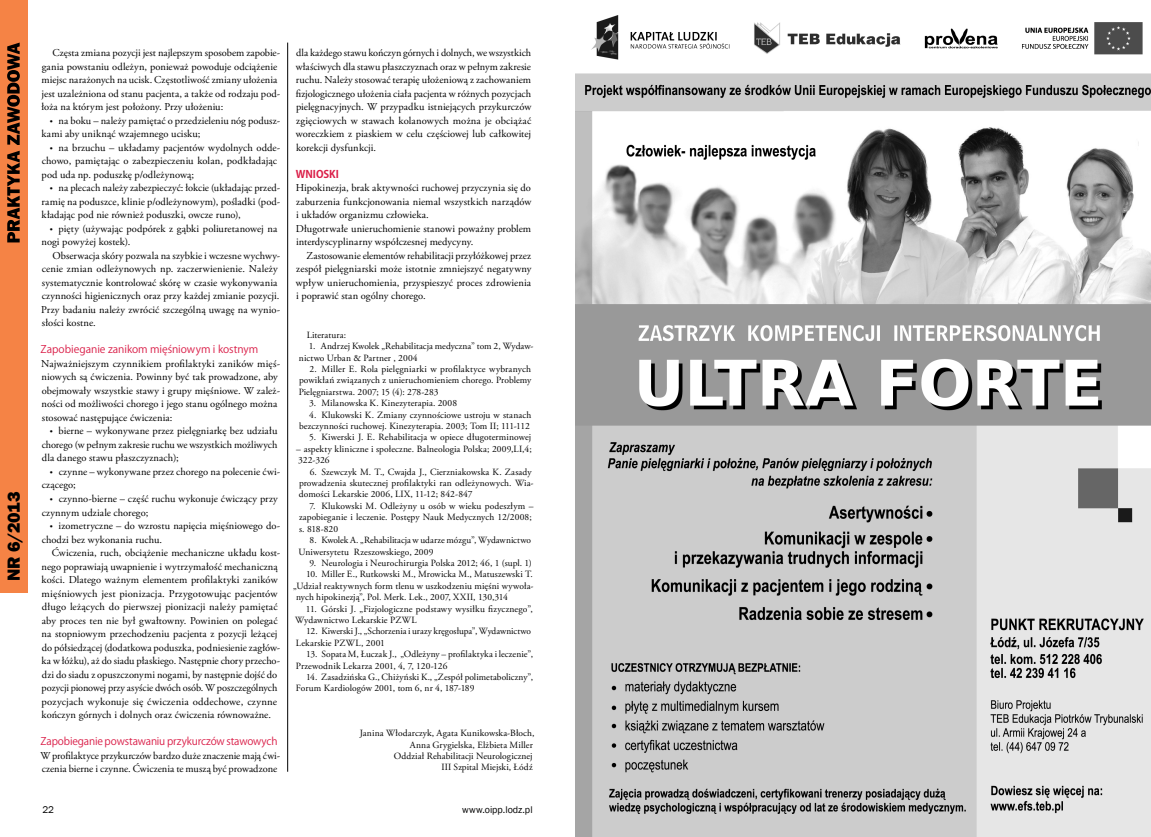
<style>
.page{position:relative;width:1151px;height:837px;background:#fff}
.page>*{position:absolute;margin:0;border:0;box-sizing:border-box;transform-origin:0 0}
.t1{font:800 18px "Franklin Gothic";color:#000}
.t2{font:10.5px/13.5px "Adobe Garamond Pro";letter-spacing:.005em;color:#000}
.t3{font:10.5px "Koz Go Pr 6 N";letter-spacing:-.01em;color:#da1e48}
.t4{font:700 10.5px "Koz Go Pr 6 N";color:#da1e48}
.t5{font:10px "Franklin Gothic";color:#000}
.t6{font:9.5px/11.4px "Adobe Garamond Pro";letter-spacing:.01em;color:#000}
.s1{font-size:8px}
</style>
<div class="page">
<hr style="left:287px;top:43px;width:1px;height:728px;background:#000">
<div style="left:0;top:0;width:28px;height:592px;background:#f58345"></div>
<svg style="left:7px;top:43px;width:13px;height:199px"></svg>
<img style="left:575px;top:15px;width:576px;height:821px">
<h1 class="t1" style="left:2px;top:581px;width:91px;rotate:-90deg">NR 6/2013</h1>
<p class="t2" style="left:41px;top:46px;width:240px;text-indent:11px">Częsta zmiana pozycji jest najlepszym sposobem zapobie&shy;gania powstaniu odleżyn, ponieważ powoduje odciążenie miejsc narażonych na ucisk. Częstotliwość zmiany ułożenia jest uzależniona od stanu pacjenta, a także od rodzaju pod&shy;łoża na którym jest położony. Przy ułożeniu:</p>
<p class="t2" style="left:42px;top:114px;width:240px;text-indent:8px"><span class="s1">•</span> na boku – należy pamiętać o przedzieleniu nóg podusz&shy;kami aby uniknąć wzajemnego ucisku;</p>
<p class="t2" style="left:42px;top:141px;width:240px;text-indent:8px"><span class="s1">•</span> na brzuchu – układamy pacjentów wydolnych odde&shy;chowo, pamiętając o zabezpieczeniu kolan, podkładając pod uda np. poduszkę p/odleżynową;</p>
<p class="t2" style="left:42px;top:181px;width:240px;text-align:justify;text-indent:8px"><span class="s1">•</span> na plecach należy zabezpieczyć: łokcie (układając przed&shy;ramię na poduszce, klinie p/odleżynowym), pośladki (pod&shy;kładając pod nie również poduszki, owcze runo),</p>
<p class="t2" style="left:42px;top:222px;width:237px;text-indent:8px"><span class="s1">•</span> pięty (używając podpórek z gąbki poliuretanowej na nogi powyżej kostek).</p>
<p class="t2" style="left:41px;top:249px;width:240px;text-indent:11px">Obserwacja skóry pozwala na szybkie i wczesne wychwy&shy;cenie zmian odleżynowych np. zaczerwienienie. Należy systematycznie kontrolować skórę w czasie wykonywania czynności higienicznych oraz przy każdej zmianie pozycji.<br>Przy badaniu należy zwrócić szczególną uwagę na wynio&shy;słości kostne.</p>
<p class="t3" style="left:41px;top:343px;width:219px">Zapobieganie zanikom mięśniowym i kostnym</p>
<p class="t2" style="left:41px;top:357px;width:240px">Najważniejszym czynnikiem profilaktyki zaników mięś&shy;niowych są ćwiczenia. Powinny być tak prowadzone, aby obejmowały wszystkie stawy i grupy mięśniowe. W zależ&shy;ności od możliwości chorego i jego stanu ogólnego można stosować następujące ćwiczenia:</p>
<p class="t2" style="left:42px;top:424px;width:237px;text-align:justify;text-indent:8px"><span class="s1">•</span> bierne – wykonywane przez pielęgniarkę bez udziału chorego (w pełnym zakresie ruchu we wszystkich możliwych dla danego stawu płaszczyznach);</p>
<p class="t2" style="left:42px;top:465px;width:240px;text-indent:8px"><span class="s1">•</span> czynne – wykonywane przez chorego na polecenie ćwi&shy;czącego;</p>
<p class="t2" style="left:42px;top:492px;width:238px;text-indent:8px"><span class="s1">•</span> czynno-bierne – część ruchu wykonuje ćwiczący przy czynnym udziale chorego;</p>
<p class="t2" style="left:42px;top:519px;width:240px;text-indent:8px"><span class="s1">•</span> izometryczne – do wzrostu napięcia mięśniowego do&shy;chodzi bez wykonania ruchu.</p>
<p class="t2" style="left:42px;top:546px;width:240px;text-indent:10px">Ćwiczenia, ruch, obciążenie mechaniczne układu kost&shy;nego poprawiają uwapnienie i wytrzymałość mechaniczną kości. Dlatego ważnym elementem profilaktyki zaników mięśniowych jest pionizacja. Przygotowując pacjentów długo leżących do pierwszej pionizacji należy pamiętać aby proces ten nie był gwałtowny. Powinien on polegać na stopniowym przechodzeniu pacjenta z pozycji leżącej do półsiedzącej (dodatkowa poduszka, podniesienie zagłów&shy;ka w łóżku), aż do siadu płaskiego. Następnie chory przecho&shy;dzi do siadu z opuszczonymi nogami, by następnie dojść do pozycji pionowej przy asyście dwóch osób. W poszczególnych pozycjach wykonuje się ćwiczenia oddechowe, czynne kończyn górnych i dolnych oraz ćwiczenia równoważne.</p>
<p class="t3" style="left:41px;top:735px;width:238px">Zapobieganie powstawaniu przykurczów stawowych</p>
<p class="t2" style="left:40px;top:748px;width:241px">W profilaktyce przykurczów bardzo duże znaczenie mają ćwi&shy;czenia bierne i czynne. Ćwiczenia te muszą być prowadzone</p>
<p class="t2" style="left:296px;top:46px;width:237px;text-align:justify">dla każdego stawu kończyn górnych i dolnych, we wszystkich właściwych dla stawu płaszczyznach oraz w pełnym zakresie ruchu. Należy stosować terapię ułożeniową z zachowaniem fizjologicznego ułożenia ciała pacjenta w różnych pozycjach pielęgnacyjnych. W przypadku istniejących przykurczów zgięciowych w stawach kolanowych można je obciążać woreczkiem z piaskiem w celu częściowej lub całkowitej korekcji dysfunkcji.</p>
<p class="t4" style="left:296px;top:168px;width:45px">WNIOSKI</p>
<p class="t2" style="left:296px;top:181px;width:237px">Hipokinezja, brak aktywności ruchowej przyczynia się do zaburzenia funkcjonowania niemal wszystkich narządów i układów organizmu człowieka.<br>Długotrwałe unieruchomienie stanowi poważny problem interdyscyplinarny współczesnej medycyny.</p>
<p class="t2" style="left:296px;top:249px;width:237px;text-align:justify;text-indent:11px">Zastosowanie elementów rehabilitacji przyłóżkowej przez zespół pielęgniarski może istotnie zmniejszyć negatywny wpływ unieruchomienia, przyspieszyć proces zdrowienia i poprawić stan ogólny chorego.</p>
<p class="t6" style="left:307px;top:329px;width:41px">Literatura:</p>
<p class="t6" style="left:299px;top:340px;width:236px;text-indent:10px">1. Andrzej Kwolek „Rehabilitacja medyczna” tom 2, Wydaw&shy;nictwo Urban &amp; Partner , 2004</p>
<p class="t6" style="left:299px;top:363px;width:234px;text-align:justify;text-indent:11px">2. Miller E. Rola pielęgniarki w profilaktyce wybranych powikłań związanych z unieruchomieniem chorego. Problemy Pielęgniarstwa. 2007; 15 (4): 278-283</p>
<p class="t6" style="left:309px;top:397px;width:149px">3. Milanowska K. Kinezyterapia. 2008</p>
<p class="t6" style="left:299px;top:409px;width:234px;text-align:right">4. Klukowski K. Zmiany czynnościowe ustroju w stanach bezczynności ruchowej. Kinezyterapia. 2003; Tom II; 111-112</p>
<p class="t6" style="left:309px;top:432px;width:224px">5. Kiwerski J. E. Rehabilitacja w opiece długoterminowej</p>
<p class="t6" style="left:296px;top:443px;width:237px">– aspekty kliniczne i społeczne. Balneologia Polska; 2009,LI,4;<br>322-326</p>
<p class="t6" style="left:299px;top:466px;width:236px;text-indent:11px">6. Szewczyk M. T., Cwajda J., Cierzniakowska K. Zasady prowadzenia skutecznej profilaktyki ran odleżynowych. Wia&shy;domości Lekarskie 2006, LIX, 11-12; 842-847</p>
<p class="t6" style="left:299px;top:500px;width:236px;text-indent:10px">7. Klukowski M. Odleżyny u osób w wieku podeszłym – zapobieganie i leczenie. Postępy Nauk Medycznych 12/2008; s. 818-820</p>
<p class="t6" style="left:298px;top:534px;width:234px;text-indent:11px">8. Kwolek A. „Rehabilitacja w udarze mózgu”, Wydawnictwo<br>Uniwersytetu Rzeszowskiego, 2009</p>
<p class="t6" style="left:309px;top:557px;width:224px">9. Neurologia i Neurochirurgia Polska 2012; 46, 1 (supl. 1)</p>
<p class="t6" style="left:306px;top:568px;width:228px">10. Miller E., Rutkowski M., Mrowicka M., Matuszewski T.</p>
<p class="t6" style="left:293px;top:580px;width:242px">„Udział reaktywnych form tlenu w uszkodzeniu mięśni wywoła-</p>
<p class="t6" style="left:296px;top:591px;width:213px">nych hipokinezją”, Pol. Merk. Lek., 2007, XXII, 130,314</p>
<p class="t6" style="left:295px;top:603px;width:239px;text-indent:11px">11. Górski J. „Fizjologiczne podstawy wysiłku fizycznego”,<br>Wydawnictwo Lekarskie PZWL</p>
<p class="t6" style="left:296px;top:625px;width:237px;text-indent:10px">12. Kiwerski J., „Schorzenia i urazy kręgosłupa”, Wydawnictwo<br>Lekarskie PZWL, 2001</p>
<p class="t6" style="left:296px;top:648px;width:239px;text-indent:10px">13. Sopata M, Łuczak J., „Odleżyny – profilaktyka i leczenie”,<br>Przewodnik Lekarza 2001, 4, 7, 120-126</p>
<p class="t6" style="left:296px;top:671px;width:239px;text-indent:10px">14. Zasadzińska G., Chiżyński K., „Zespół polimetaboliczny”,<br>Forum Kardiologów 2001, tom 6, nr 4, 187-189</p>
<p class="t6" style="left:360px;top:727px;width:176px;text-align:right">Janina Włodarczyk, Agata Kunikowska-Błoch, Anna Grygielska, Elżbieta Miller<br>Oddział Rehabilitacji Neurologicznej<br>III Szpital Miejski, Łódź</p>
<p class="t5" style="left:43px;top:802px;width:13px">22</p>
<p class="t5" style="left:462px;top:802px;width:72px">www.oipp.lodz.pl</p>
</div>
